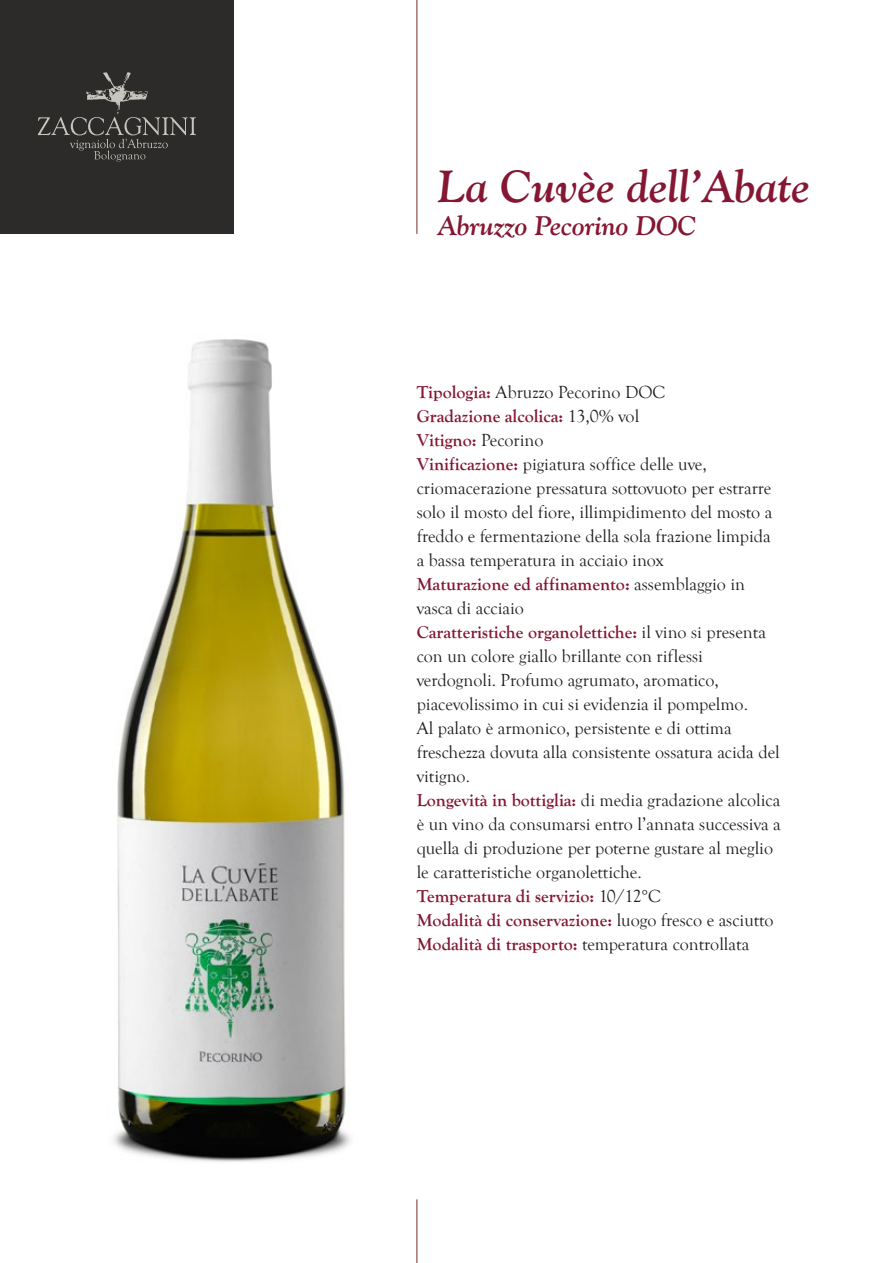
<style>
.page{position:relative;width:893px;height:1263px;background:#fff}
.page>*{position:absolute;margin:0;border:0;box-sizing:border-box;transform-origin:0 0}
.t1{font:italic 700 45px "Goudy Old Style BT";color:#851733}
.t2{font:italic 700 27px "Goudy Old Style BT";color:#851733}
.t3{font:18px/24px "Goudy Old Style T";color:#1f1c20}
.s1{font-weight:700;color:#851733}
</style>
<div class="page">
<div style="left:0;top:0;width:234px;height:234px;background:#2d2b2a"></div>
<svg style="left:38px;top:72px;width:158px;height:90px"></svg>
<hr style="left:417px;top:0;width:1px;height:234px;background:#782b29">
<hr style="left:417px;top:1199px;width:1px;height:64px;background:#782b29">
<img style="left:113px;top:339px;width:238px;height:823px">
<h1 class="t1" style="left:438px;top:159px;width:373px">La Cuvèe dell’Abate</h1>
<h2 class="t2" style="left:438px;top:209px;width:260px">Abruzzo Pecorino DOC</h2>
<p class="t3" style="left:417px;top:380px;width:366px"><span class="s1">Tipologia:</span> Abruzzo Pecorino DOC<br><span class="s1">Gradazione alcolica:</span> 13,0% vol<br><span class="s1">Vitigno:</span> Pecorino<br><span class="s1">Vinificazione:</span> pigiatura soffice delle uve, criomacerazione pressatura sottovuoto per estrarre solo il mosto del fiore, illimpidimento del mosto a freddo e fermentazione della sola frazione limpida a bassa temperatura in acciaio inox<br><span class="s1">Maturazione ed affinamento:</span> assemblaggio in vasca di acciaio<br><span class="s1">Caratteristiche organolettiche:</span> il vino si presenta con un colore giallo brillante con riflessi verdognoli. Profumo agrumato, aromatico, piacevolissimo in cui si evidenzia il pompelmo.<br>Al palato è armonico, persistente e di ottima freschezza dovuta alla consistente ossatura acida del vitigno.<br><span class="s1">Longevità in bottiglia:</span> di media gradazione alcolica è un vino da consumarsi entro l’annata successiva a quella di produzione per poterne gustare al meglio le caratteristiche organolettiche.<br><span class="s1">Temperatura di servizio:</span> 10/12°C<br><span class="s1">Modalità di conservazione:</span> luogo fresco e asciutto <span class="s1">Modalità di trasporto:</span> temperatura controllata</p>
</div>
